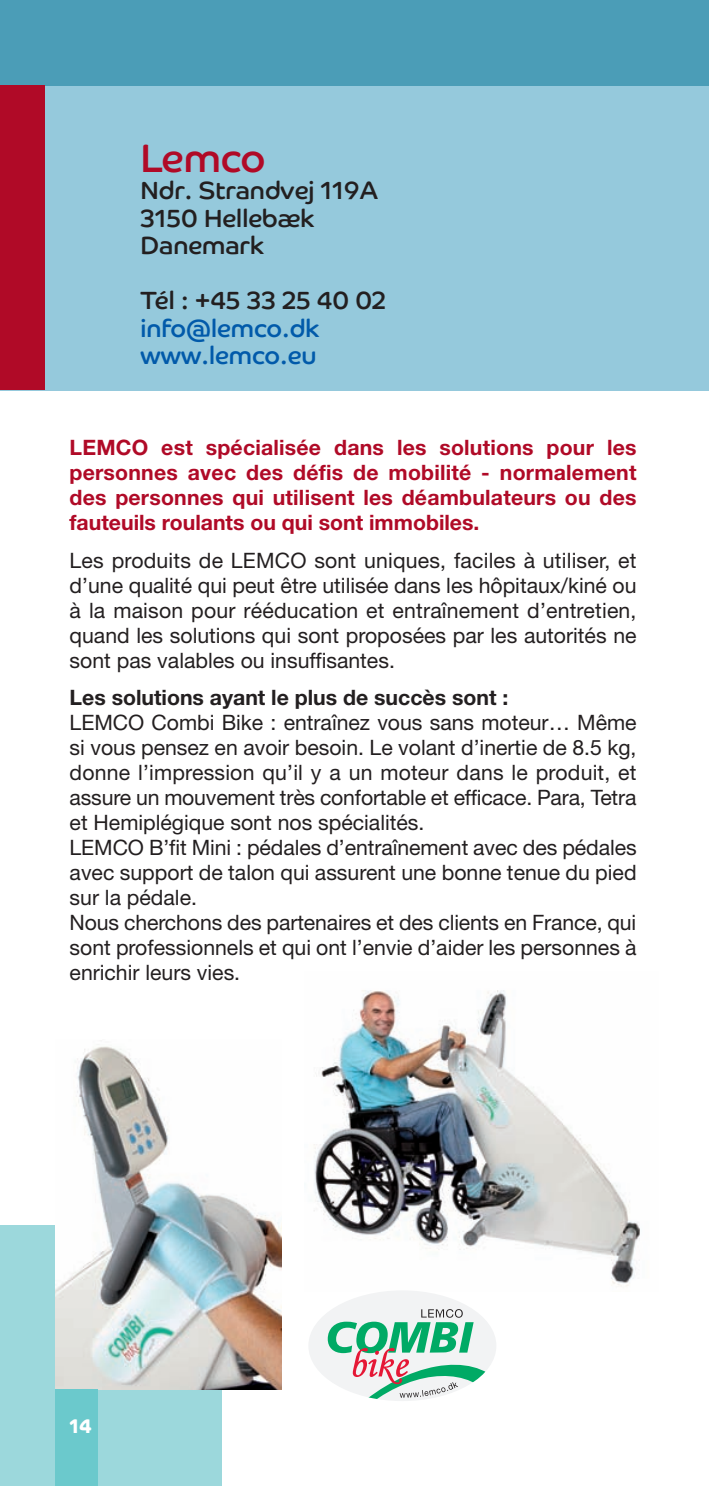
<style>
.page{position:relative;width:709px;height:1486px;background:#fff}
.page>*{position:absolute;margin:0;border:0;box-sizing:border-box;transform-origin:0 0}
.t1{font:40px "Co Headline Corp";letter-spacing:-.005em;color:#b00a27}
.t2{font:25px/27.5px "Co Headline Corp";color:#231f20}
.t3{font:25px/27.5px "Co Headline Corp";color:#015aaa}
.t4{font:21.25px/25px "Helvetica Neue";color:#231f20;text-align:justify}
.t5{font:700 21.25px/25px "Helvetica Neue";color:#b00a27;text-align:justify}
.t6{font:700 21.25px "Helvetica Neue";color:#231f20}
.t7{font:700 20px "Co Headline Corp";color:#fff}
</style>
<div class="page">
<img style="left:314px;top:990px;width:326px;height:297px">
<div style="left:0;top:1225px;width:222px;height:261px;background:#9cd8dc"></div>
<div style="left:0;top:0;width:709px;height:390px;background:#95c9dc"></div>
<div style="left:0;top:0;width:709px;height:86px;background:#4b9db7"></div>
<div style="left:0;top:86px;width:45px;height:304px;background:#b00a27"></div>
<svg style="left:309px;top:1291px;width:187px;height:110px"></svg>
<img style="left:55px;top:1046px;width:227px;height:343px">
<div style="left:55px;top:1390px;width:43px;height:96px;background:#6bc9cc"></div>
<h1 class="t1" style="left:140px;top:134px;width:127px">Lemco</h1>
<p class="t2" style="left:140px;top:177px;width:239px">Ndr. Strandvej 119A<br>3150 Hellebæk<br>Danemark</p>
<p class="t2" style="left:140px;top:287px;width:247px">Tél : +45 33 25 40 02</p>
<p class="t3" style="left:140px;top:314px;width:180px">info@lemco.dk www.lemco.eu</p>
<p class="t5" style="left:70px;top:437px;width:568px">LEMCO est spécialisée dans les solutions pour les personnes avec des défis de mobilité - normalement des personnes qui utilisent les déambulateurs ou des fauteuils roulants ou qui sont immobiles.</p>
<p class="t4" style="left:70px;top:550px;width:568px">Les produits de LEMCO sont uniques, faciles à utiliser, et d’une qualité qui peut être utilisée dans les hôpitaux/kiné ou à la maison pour rééducation et entraînement d’entretien, quand les solutions qui sont proposées par les autorités ne sont pas valables ou insuffisantes.</p>
<p class="t6" style="left:70px;top:690px;width:440px">Les solutions ayant le plus de succès sont :</p>
<p class="t4" style="left:70px;top:712px;width:569px;text-align:left">LEMCO Combi Bike : entraînez vous sans moteur… Même si vous pensez en avoir besoin. Le volant d’inertie de 8.5 kg, donne l’impression qu’il y a un moteur dans le produit, et assure un mouvement très confortable et efficace. Para, Tetra et Hemiplégique sont nos spécialités.<br>LEMCO B’fit Mini : pédales d’entraînement avec des pédales avec support de talon qui assurent une bonne tenue du pied sur la pédale.<br>Nous cherchons des partenaires et des clients en France, qui sont professionnels et qui ont l’envie d’aider les personnes à enrichir leurs vies.</p>
<p class="t7" style="left:70px;top:1414px;width:24px">14</p>
</div>
